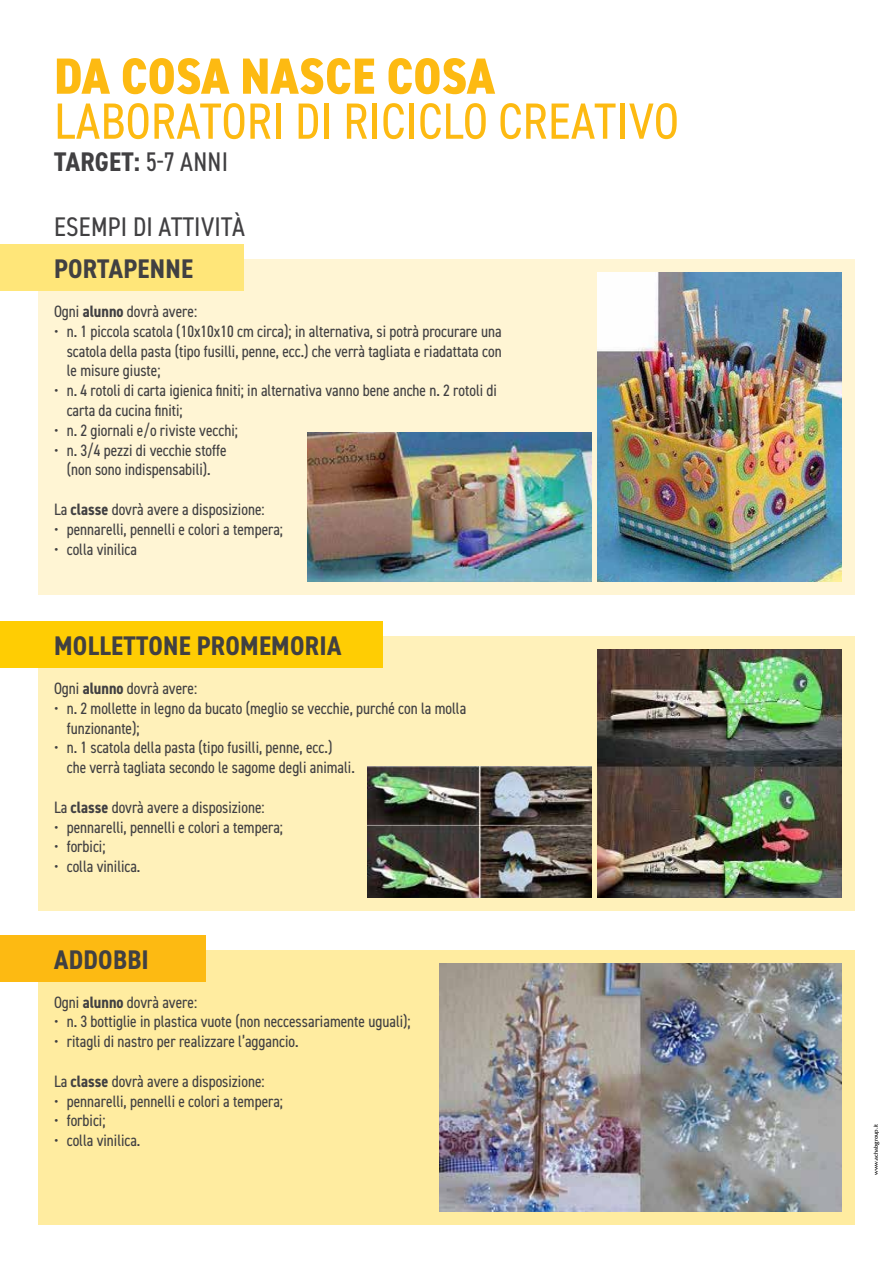
<style>
.page{position:relative;width:893px;height:1263px;background:#fff}
.page>*{position:absolute;margin:0;border:0;box-sizing:border-box;transform-origin:0 0}
.t1{font:condensed 51px "DIN2014";letter-spacing:.01em;color:#fdba12}
.t2{font:800 condensed 51px "DIN2014";color:#fdba12}
.t3{font:700 condensed 27px "DIN2014";letter-spacing:.01em;color:#414042}
.t4{font:condensed 27px "DIN2014";letter-spacing:.01em;color:#414042}
.t5{font:condensed 16.5px/19.8px "DIN2014";color:#414042}
.t6{font:6px "Friz Quadrata";color:#000}
.s1{font-weight:400}
.s2{font-weight:700}
</style>
<div class="page">
<div style="left:38px;top:259px;width:817px;height:336px;background:#fff5d4"></div>
<div style="left:38px;top:636px;width:817px;height:275px;background:#fff1ba"></div>
<div style="left:38px;top:950px;width:817px;height:274px;background:#ffeca0"></div>
<div style="left:0;top:244px;width:244px;height:47px;background:#ffe679"></div>
<div style="left:0;top:621px;width:383px;height:47px;background:#ffcd03"></div>
<div style="left:0;top:935px;width:205px;height:47px;background:#fdba12"></div>
<img style="left:598px;top:273px;width:243px;height:309px">
<img style="left:440px;top:963px;width:401px;height:248px">
<img style="left:598px;top:649px;width:243px;height:248px">
<img style="left:308px;top:433px;width:283px;height:149px">
<img style="left:368px;top:766px;width:223px;height:131px">
<h1 class="t2" style="left:54px;top:42px;width:442px">DA COSA NASCE COSA</h1>
<h1 class="t1" style="left:54px;top:87px;width:626px">LABORATORI DI RICICLO CREATIVO</h1>
<h2 class="t3" style="left:54px;top:144px;width:176px">TARGET: <span class="s1">5-7 ANNI</span></h2>
<h2 class="t4" style="left:54px;top:209px;width:192px">ESEMPI DI ATTIVITÀ</h2>
<h2 class="t3" style="left:54px;top:251px;width:140px">PORTAPENNE</h2>
<p class="t5" style="left:54px;top:301px;width:145px">Ogni <span class="s2">alunno</span> dovrà avere:</p>
<p class="t5" style="left:67px;top:320px;width:436px;text-align:justify;text-indent:-13px">• n. 1 piccola scatola (10x10x10 cm circa); in alternativa, si potrà procurare una scatola della pasta (tipo fusilli, penne, ecc.) che verrà tagliata e riadattata con le misure giuste;</p>
<p class="t5" style="left:67px;top:380px;width:432px;text-indent:-13px">• n. 4 rotoli di carta igienica finiti; in alternativa vanno bene anche n. 2 rotoli di carta da cucina finiti;</p>
<p class="t5" style="left:54px;top:419px;width:186px">• n. 2 giornali e/o riviste vecchi;</p>
<p class="t5" style="left:54px;top:439px;width:174px;text-align:center">• n. 3/4 pezzi di vecchie stoffe (non sono indispensabili).</p>
<p class="t5" style="left:54px;top:499px;width:212px">La <span class="s2">classe</span> dovrà avere a disposizione:</p>
<p class="t5" style="left:54px;top:518px;width:231px">• pennarelli, pennelli e colori a tempera;</p>
<p class="t5" style="left:54px;top:538px;width:84px">• colla vinilica</p>
<h2 class="t3" style="left:54px;top:628px;width:289px">MOLLETTONE PROMEMORIA</h2>
<p class="t5" style="left:54px;top:678px;width:145px">Ogni <span class="s2">alunno</span> dovrà avere:</p>
<p class="t5" style="left:67px;top:697px;width:401px;text-indent:-13px">• n. 2 mollette in legno da bucato (meglio se vecchie, purché con la molla funzionante);</p>
<p class="t5" style="left:67px;top:737px;width:290px;text-indent:-13px">• n. 1 scatola della pasta (tipo fusilli, penne, ecc.) che verrà tagliata secondo le sagome degli animali.</p>
<p class="t5" style="left:54px;top:796px;width:212px">La <span class="s2">classe</span> dovrà avere a disposizione:</p>
<p class="t5" style="left:54px;top:816px;width:231px">• pennarelli, pennelli e colori a tempera;</p>
<p class="t5" style="left:54px;top:836px;width:53px">• forbici;</p>
<p class="t5" style="left:54px;top:856px;width:88px">• colla vinilica.</p>
<h2 class="t3" style="left:54px;top:942px;width:96px">ADDOBBI</h2>
<p class="t5" style="left:54px;top:991px;width:145px">Ogni <span class="s2">alunno</span> dovrà avere:</p>
<p class="t5" style="left:54px;top:1011px;width:358px">• n. 3 bottiglie in plastica vuote (non neccessariamente uguali);</p>
<p class="t5" style="left:54px;top:1031px;width:246px">• ritagli di nastro per realizzare l’aggancio.</p>
<p class="t5" style="left:54px;top:1070px;width:212px">La <span class="s2">classe</span> dovrà avere a disposizione:</p>
<p class="t5" style="left:54px;top:1090px;width:231px">• pennarelli, pennelli e colori a tempera;</p>
<p class="t5" style="left:54px;top:1110px;width:53px">• forbici;</p>
<p class="t5" style="left:54px;top:1130px;width:88px">• colla vinilica.</p>
<p class="t6" style="left:873px;top:1175px;width:52px;rotate:-90deg">www.achabgroup.it</p>
</div>
